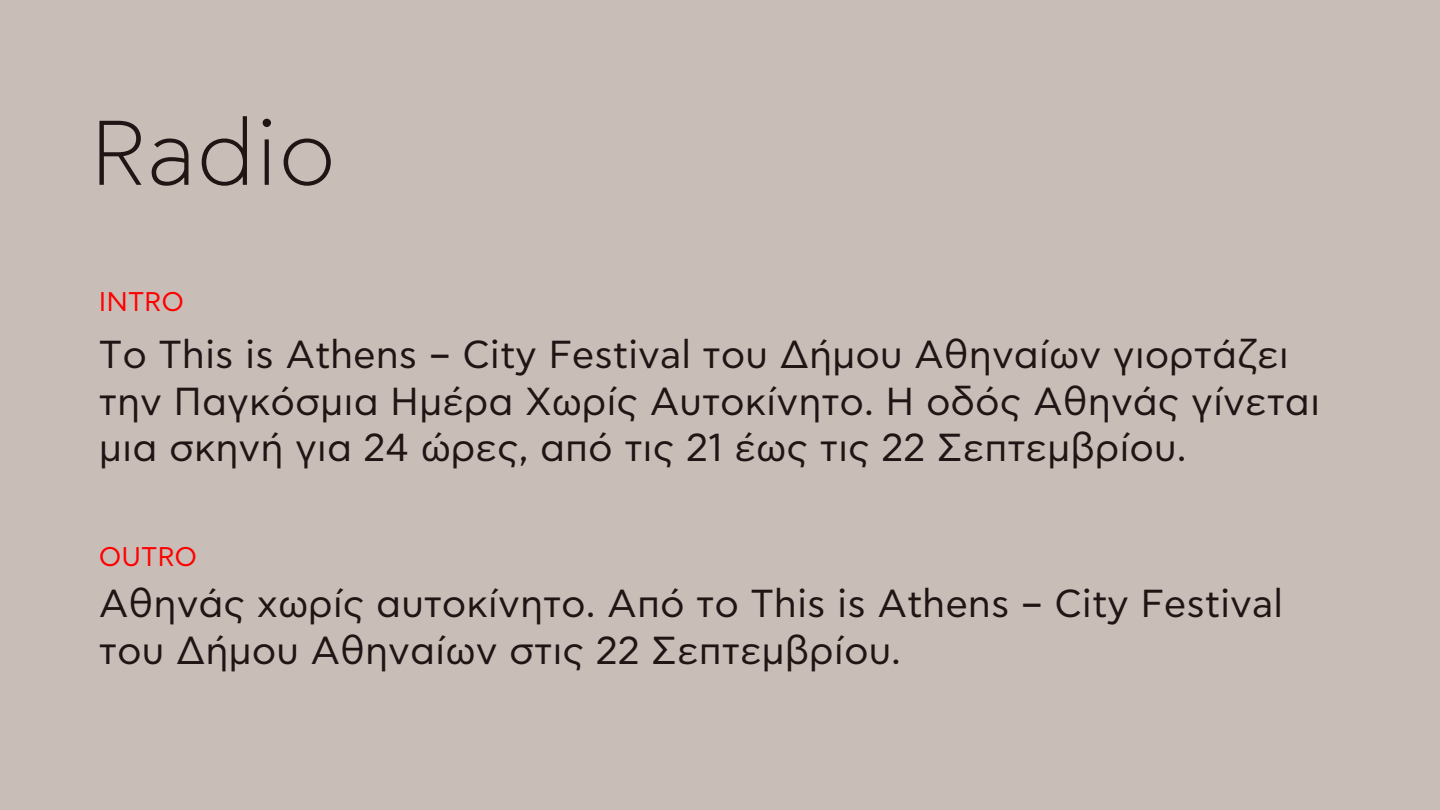
<style>
.page{position:relative;width:1440px;height:810px;background:#c9beb7}
.page>*{position:absolute;margin:0;border:0;box-sizing:border-box;transform-origin:0 0}
.t1{font:300 91.5px "CF Asty Pro";color:#201514}
.t2{font:39px/46.8px "CF Asty Pro";color:#201514}
.t3{font:27px "CF Asty Pro";color:#f00}
</style>
<div class="page">
<h1 class="t1" style="left:90px;top:100px;width:248px">Radio</h1>
<p class="t3" style="left:99px;top:285px;width:87px">INTRO</p>
<p class="t2" style="left:99px;top:332px;width:1223px">Το This is Athens – City Festival του Δήμου Αθηναίων γιορτάζει την Παγκόσμια Hμέρα Xωρίς Aυτοκίνητο. Η οδός Αθηνάς γίνεται μια σκηνή για 24 ώρες, από τις 21 έως τις 22 Σεπτεμβρίου.</p>
<p class="t3" style="left:99px;top:541px;width:100px">OUTRO</p>
<p class="t2" style="left:99px;top:581px;width:1186px">Αθηνάς χωρίς αυτοκίνητο. Aπό το This is Athens – City Festival του Δήμου Αθηναίων στις 22 Σεπτεμβρίου.</p>
</div>
